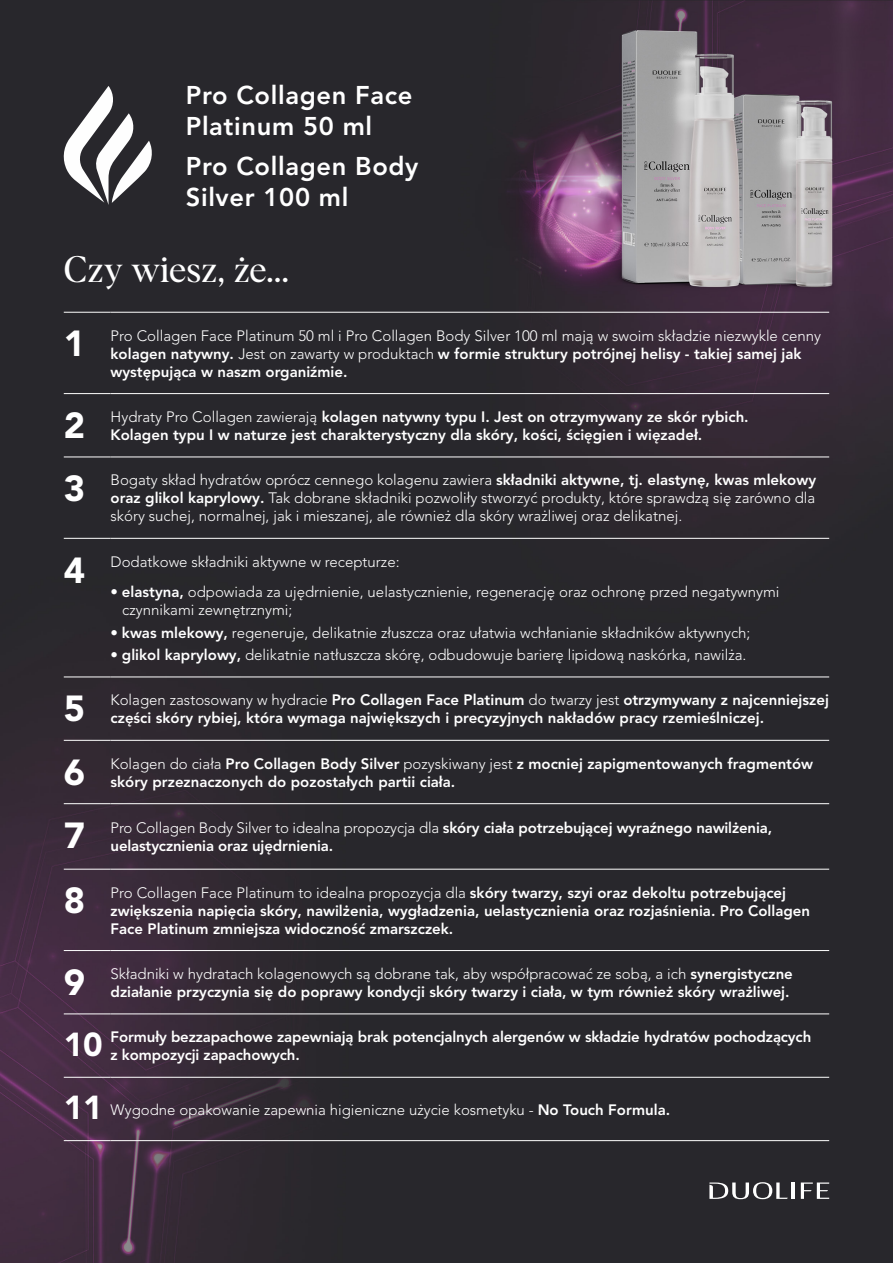
<style>
.page{position:relative;width:893px;height:1263px;background:#fff}
.page>*{position:absolute;margin:0;border:0;box-sizing:border-box;transform-origin:0 0}
.t1{font:36px "Albra";letter-spacing:-.01em;color:#fff}
.t2{font:900 36px "Avenir LT Pro";color:#fff}
.t3{font:900 33px "Avenir LT Pro";color:#fff}
.t4{font:800 25.5px/30.6px "Avenir LT Pro";letter-spacing:.025em;color:#fff}
.t5{font:800 15px/18px "Avenir LT Pro";color:#fff}
.t6{font:300 15px/18px "Avenir LT Pro";color:#fff}
.s1{font-weight:800}
.s2{font-weight:300}
</style>
<div class="page">
<img style="left:0;top:0;width:893px;height:1263px">
<svg style="left:63px;top:85px;width:90px;height:122px;fill:#28272c"></svg>
<hr style="left:64px;top:312px;width:47px;height:1px;background:#fff">
<hr style="left:111px;top:312px;width:718px;height:1px;background:#fff">
<hr style="left:64px;top:393px;width:47px;height:1px;background:#fff">
<hr style="left:111px;top:393px;width:718px;height:1px;background:#fff">
<hr style="left:64px;top:457px;width:47px;height:1px;background:#fff">
<hr style="left:111px;top:457px;width:718px;height:1px;background:#fff">
<hr style="left:64px;top:538px;width:47px;height:1px;background:#fff">
<hr style="left:111px;top:538px;width:718px;height:1px;background:#fff">
<hr style="left:64px;top:677px;width:47px;height:1px;background:#fff">
<hr style="left:111px;top:677px;width:718px;height:1px;background:#fff">
<hr style="left:64px;top:740px;width:47px;height:1px;background:#fff">
<hr style="left:111px;top:740px;width:718px;height:1px;background:#fff">
<hr style="left:64px;top:869px;width:47px;height:1px;background:#fff">
<hr style="left:111px;top:869px;width:718px;height:1px;background:#fff">
<hr style="left:64px;top:950px;width:47px;height:1px;background:#fff">
<hr style="left:111px;top:950px;width:718px;height:1px;background:#fff">
<hr style="left:64px;top:1014px;width:47px;height:1px;background:#fff">
<hr style="left:111px;top:1014px;width:718px;height:1px;background:#fff">
<hr style="left:64px;top:1077px;width:47px;height:1px;background:#fff">
<hr style="left:111px;top:1077px;width:718px;height:1px;background:#fff">
<hr style="left:64px;top:1140px;width:47px;height:1px;background:#fff">
<hr style="left:111px;top:1140px;width:718px;height:1px;background:#fff">
<hr style="left:64px;top:803px;width:47px;height:1px;background:#fff">
<hr style="left:111px;top:803px;width:718px;height:1px;background:#fff">
<svg style="left:709px;top:1181px;width:120px;height:21px;fill:#28272c"></svg>
<p class="t4" style="left:186px;top:80px;width:228px">Pro Collagen Face<br>Platinum 50 ml</p>
<p class="t4" style="left:186px;top:151px;width:234px">Pro Collagen Body<br>Silver 100 ml</p>
<p class="t1" style="left:64px;top:243px;width:227px">Czy wiesz, że…</p>
<p class="t2" style="left:64px;top:322px;width:23px">1</p>
<p class="t6" style="left:111px;top:326px;width:712px">Pro Collagen Face Platinum 50 ml i Pro Collagen Body Silver 100 ml mają w swoim składzie niezwykle cenny <span class="s1">kolagen natywny.</span> Jest on zawarty w produktach <span class="s1">w formie struktury potrójnej helisy - takiej samej jak występująca w naszm organiźmie.</span></p>
<p class="t2" style="left:64px;top:403px;width:23px">2</p>
<p class="t5" style="left:111px;top:408px;width:640px"><span class="s2">Hydraty Pro Collagen zawierają</span> kolagen natywny typu I. Jest on otrzymywany ze skór rybich.<br>Kolagen typu I w naturze jest charakterystyczny dla skóry, kości, ścięgien i więzadeł.</p>
<p class="t2" style="left:64px;top:467px;width:23px">3</p>
<p class="t6" style="left:111px;top:471px;width:707px;text-align:justify">Bogaty skład hydratów oprócz cennego kolagenu zawiera <span class="s1">składniki aktywne, tj. elastynę, kwas mlekowy oraz glikol kaprylowy.</span> Tak dobrane składniki pozwoliły stworzyć produkty, które sprawdzą się zarówno dla skóry suchej, normalnej, jak i mieszanej, ale również dla skóry wrażliwej oraz delikatnej.</p>
<p class="t2" style="left:64px;top:548px;width:23px">4</p>
<p class="t6" style="left:111px;top:552px;width:291px">Dodatkowe składniki aktywne w recepturze:</p>
<p class="t6" style="left:122px;top:583px;width:659px;text-indent:-12px">• <span class="s1">elastyna,</span> odpowiada za ujędrnienie, uelastycznienie, regenerację oraz ochronę przed negatywnymi czynnikami zewnętrznymi;</p>
<p class="t6" style="left:111px;top:623px;width:641px">• <span class="s1">kwas mlekowy,</span> regeneruje, delikatnie złuszcza oraz ułatwia wchłanianie składników aktywnych;</p>
<p class="t6" style="left:111px;top:646px;width:637px">• <span class="s1">glikol kaprylowy,</span> delikatnie natłuszcza skórę, odbudowuje barierę lipidową naskórka, nawilża.</p>
<p class="t2" style="left:64px;top:687px;width:23px">5</p>
<p class="t5" style="left:111px;top:691px;width:720px"><span class="s2">Kolagen zastosowany w hydracie</span> Pro Collagen Face Platinum <span class="s2">do twarzy jest</span> otrzymywany z najcenniejszej części skóry rybiej, która wymaga największych i precyzyjnych nakładów pracy rzemieślniczej.</p>
<p class="t2" style="left:64px;top:750px;width:23px">6</p>
<p class="t5" style="left:111px;top:754px;width:704px"><span class="s2">Kolagen do ciała</span> Pro Collagen Body Silver <span class="s2">pozyskiwany jest</span> z mocniej zapigmentowanych fragmentów skóry przeznaczonych do pozostałych partii ciała.</p>
<p class="t2" style="left:64px;top:814px;width:23px">7</p>
<p class="t5" style="left:111px;top:819px;width:663px"><span class="s2">Pro Collagen Body Silver to idealna propozycja dla</span> skóry ciała potrzebującej wyraźnego nawilżenia, uelastycznienia oraz ujędrnienia.</p>
<p class="t2" style="left:64px;top:879px;width:23px">8</p>
<p class="t5" style="left:111px;top:883px;width:701px"><span class="s2">Pro Collagen Face Platinum to idealna propozycja dla</span> skóry twarzy, szyi oraz dekoltu potrzebującej zwiększenia napięcia skóry, nawilżenia, wygładzenia, uelastycznienia oraz rozjaśnienia. Pro Collagen<br>Face Platinum zmniejsza widoczność zmarszczek.</p>
<p class="t2" style="left:64px;top:960px;width:23px">9</p>
<p class="t5" style="left:111px;top:965px;width:684px"><span class="s2">Składniki w hydratach kolagenowych są dobrane tak, aby współpracować ze sobą, a ich</span> synergistyczne działanie przyczynia się do poprawy kondycji skóry twarzy i ciała, w tym również skóry wrażliwej.</p>
<p class="t3" style="left:64px;top:1024px;width:41px">10</p>
<p class="t5" style="left:111px;top:1028px;width:702px">Formuły bezzapachowe zapewniają brak potencjalnych alergenów w składzie hydratów pochodzących z kompozycji zapachowych.</p>
<p class="t3" style="left:64px;top:1088px;width:41px">11</p>
<p class="t6" style="left:111px;top:1100px;width:561px">Wygodne opakowanie zapewnia higieniczne użycie kosmetyku - <span class="s1">No Touch Formula.</span></p>
</div>
